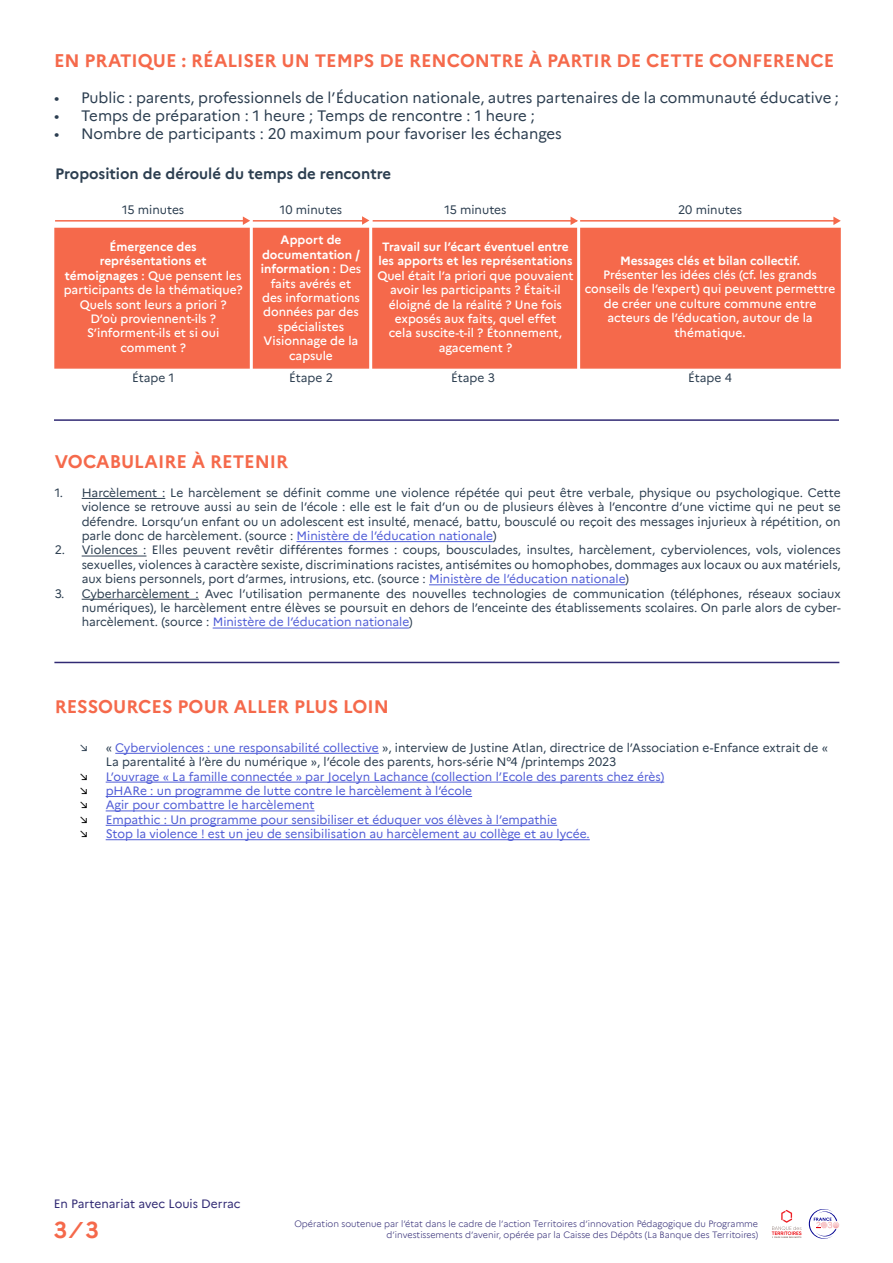
<style>
.page{position:relative;width:893px;height:1263px;background:#fff}
.page>*{position:absolute;margin:0;border:0;box-sizing:border-box;transform-origin:0 0}
.t1{font:700 22.5px "Marianne";color:#f5694b}
.t2{font:700 18px "Marianne";color:#f5694b}
.t3{font:15px "Marianne";color:#2c3e50}
.t4{font:700 15px "Marianne";color:#2c3e50}
.t5{font:12px/14.4px "Marianne";color:#2c3e50;text-align:justify}
.t6{font:500 12px/14.4px "Marianne";color:#fff;text-align:center}
.t7{font:12px "Marianne";color:#4f5cd6}
.t8{font:700 12px "Marianne";color:#fff}
.t9{font:12px "Marianne";color:#312a74}
.t10{font:12px "Marianne";color:#000}
.t11{font:300 9px "Marianne";color:#312a74}
.s1{font-weight:700}
.s2{color:#4f5cd6}
</style>
<div class="page">
<svg style="left:772px;top:1210px;width:29px;height:28px"></svg>
<svg style="left:809px;top:1209px;width:30px;height:30px"></svg>
<div style="left:54px;top:228px;width:787px;height:141px;background:#f5694b;border:2px solid #f5694b"></div>
<hr style="left:55px;top:220px;width:193px;height:2px;background:#f5694b">
<hr style="left:251px;top:220px;width:114px;height:2px;background:#f5694b">
<hr style="left:373px;top:220px;width:201px;height:2px;background:#f5694b">
<hr style="left:574px;top:220px;width:264px;height:2px;background:#f5694b">
<hr style="left:250px;top:219px;width:3px;height:153px;background:#fff">
<hr style="left:369px;top:219px;width:3px;height:153px;background:#fff">
<hr style="left:577px;top:207px;width:3px;height:165px;background:#fff">
<svg style="left:243px;top:216px;width:7px;height:9px"></svg>
<svg style="left:362px;top:216px;width:7px;height:9px"></svg>
<svg style="left:571px;top:217px;width:7px;height:8px"></svg>
<svg style="left:833px;top:217px;width:8px;height:8px"></svg>
<hr style="left:54px;top:419px;width:785px;height:2px;background:#312a74">
<hr style="left:115px;top:753px;width:264px;height:1px;background:#4f5cd6">
<hr style="left:106px;top:782px;width:558px;height:1px;background:#4f5cd6">
<hr style="left:106px;top:796px;width:366px;height:1px;background:#4f5cd6">
<hr style="left:106px;top:810px;width:209px;height:1px;background:#4f5cd6">
<hr style="left:106px;top:825px;width:451px;height:1px;background:#4f5cd6">
<hr style="left:106px;top:839px;width:484px;height:1px;background:#4f5cd6">
<hr style="left:54px;top:662px;width:785px;height:1px;background:#312a74">
<hr style="left:82px;top:498px;width:83px;height:1px;background:#2c3e50">
<hr style="left:296px;top:541px;width:197px;height:1px;background:#4f5cd6">
<hr style="left:82px;top:556px;width:64px;height:1px;background:#2c3e50">
<hr style="left:429px;top:584px;width:196px;height:1px;background:#4f5cd6">
<hr style="left:82px;top:599px;width:117px;height:1px;background:#2c3e50">
<hr style="left:213px;top:628px;width:196px;height:1px;background:#4f5cd6">
<p class="t2" style="left:54px;top:46px;width:782px">EN PRATIQUE : RÉALISER UN TEMPS DE RENCONTRE À PARTIR DE CETTE CONFERENCE</p>
<p class="t3" style="left:54px;top:86px;width:786px">• Public : parents, professionnels de l’Éducation nationale, autres partenaires de la communauté éducative ;</p>
<p class="t3" style="left:54px;top:104px;width:482px">• Temps de préparation : 1 heure ; Temps de rencontre : 1 heure ;</p>
<p class="t3" style="left:54px;top:122px;width:509px">• Nombre de participants : 20 maximum pour favoriser les échanges</p>
<p class="t4" style="left:55px;top:162px;width:338px">Proposition de déroulé du temps de rencontre</p>
<p class="t5" style="left:122px;top:202px;width:64px">15 minutes</p>
<p class="t5" style="left:280px;top:202px;width:64px">10 minutes</p>
<p class="t5" style="left:444px;top:202px;width:64px">15 minutes</p>
<p class="t5" style="left:678px;top:202px;width:66px">20 minutes</p>
<p class="t6" style="left:64px;top:239px;width:180px"><span class="s1">Émergence des représentations et témoignages</span> : Que pensent les participants de la thématique?</p>
<p class="t6" style="left:80px;top:296px;width:148px">Quels sont leurs a priori ?</p>
<p class="t6" style="left:87px;top:311px;width:134px">D’où proviennent-ils ?<br>S’informent-ils et si oui comment ?</p>
<p class="t6" style="left:261px;top:232px;width:102px"><span class="s1">Apport de documentation / information</span> : Des faits avérés et des informations données par des spécialistes</p>
<p class="t6" style="left:264px;top:333px;width:96px">Visionnage de la capsule</p>
<p class="t6" style="left:377px;top:239px;width:198px"><span class="s1">Travail sur l’écart éventuel entre les apports et les représentations<br></span>Quel était l’a priori que pouvaient avoir les participants ? Était-il éloigné de la réalité ? Une fois exposés aux faits, quel effet<br>cela suscite-t-il ? Étonnement, agacement ?</p>
<p class="t8" style="left:620px;top:251px;width:182px">Messages clés et bilan collectif.</p>
<p class="t6" style="left:585px;top:267px;width:252px">Présenter les idées clés (cf. les grands conseils de l’expert) qui peuvent permettre de créer une culture commune entre acteurs de l’éducation, autour de la thématique.</p>
<p class="t5" style="left:132px;top:370px;width:44px">Étape 1</p>
<p class="t5" style="left:289px;top:370px;width:45px">Étape 2</p>
<p class="t5" style="left:451px;top:370px;width:45px">Étape 3</p>
<p class="t5" style="left:688px;top:370px;width:45px">Étape 4</p>
<p class="t2" style="left:55px;top:448px;width:235px">VOCABULAIRE À RETENIR</p>
<p class="t5" style="left:82px;top:484px;width:761px;text-indent:-27px">1. Harcèlement : Le harcèlement se définit comme une violence répétée qui peut être verbale, physique ou psychologique. Cette violence se retrouve aussi au sein de l’école : elle est le fait d’un ou de plusieurs élèves à l’encontre d’une victime qui ne peut se défendre. Lorsqu’un enfant ou un adolescent est insulté, menacé, battu, bousculé ou reçoit des messages injurieux à répétition, on parle donc de harcèlement. (source : <span class="s2">Ministère de l’éducation nationale</span>)</p>
<p class="t5" style="left:82px;top:542px;width:761px;text-indent:-27px">2. Violences : Elles peuvent revêtir différentes formes : coups, bousculades, insultes, harcèlement, cyberviolences, vols, violences sexuelles, violences à caractère sexiste, discriminations racistes, antisémites ou homophobes, dommages aux locaux ou aux matériels, aux biens personnels, port d’armes, intrusions, etc. (source : <span class="s2">Ministère de l’éducation nationale</span>)</p>
<p class="t5" style="left:82px;top:585px;width:761px;text-indent:-27px">3. Cyberharcèlement : Avec l’utilisation permanente des nouvelles technologies de communication (téléphones, réseaux sociaux numériques), le harcèlement entre élèves se poursuit en dehors de l’enceinte des établissements scolaires. On parle alors de cyber&shy;harcèlement. (source : <span class="s2">Ministère de l’éducation nationale</span>)</p>
<p class="t2" style="left:55px;top:693px;width:336px">RESSOURCES POUR ALLER PLUS LOIN</p>
<p class="t5" style="left:79px;top:739px;width:11px">↘</p>
<p class="t5" style="left:106px;top:739px;width:724px">« <span class="s2">Cyberviolences : une responsabilité collective</span> », interview de Justine Atlan, directrice de l’Association e-Enfance extrait de «<br>La parentalité à l’ère du numérique », l’école des parents, hors-série N°4 /printemps 2023</p>
<p class="t10" style="left:79px;top:767px;width:11px">↘</p>
<p class="t7" style="left:106px;top:767px;width:560px">L’ouvrage « La famille connectée » par Jocelyn Lachance (collection l’Ecole des parents chez érès)</p>
<p class="t10" style="left:79px;top:781px;width:11px">↘</p>
<p class="t7" style="left:106px;top:781px;width:368px">pHARe : un programme de lutte contre le harcèlement à l’école</p>
<p class="t10" style="left:79px;top:796px;width:11px">↘</p>
<p class="t7" style="left:106px;top:796px;width:210px">Agir pour combattre le harcèlement</p>
<p class="t10" style="left:79px;top:810px;width:11px">↘</p>
<p class="t7" style="left:106px;top:810px;width:453px">Empathic : Un programme pour sensibiliser et éduquer vos élèves à l’empathie</p>
<p class="t10" style="left:79px;top:825px;width:11px">↘</p>
<p class="t7" style="left:106px;top:825px;width:486px">Stop la violence ! est un jeu de sensibilisation au harcèlement au collège et au lycée.</p>
<p class="t9" style="left:54px;top:1195px;width:188px">En Partenariat avec Louis Derrac</p>
<p class="t1" style="left:54px;top:1212px;width:47px">3 ⁄ 3</p>
<p class="t11" style="left:294px;top:1217px;width:465px">Opération soutenue par l’état dans le cadre de l’action Territoires d’innovation Pédagogique du Programme</p>
<p class="t11" style="left:386px;top:1228px;width:373px">d’investissements d’avenir, opérée par la Caisse des Dépôts (La Banque des Territoires)</p>
</div>
